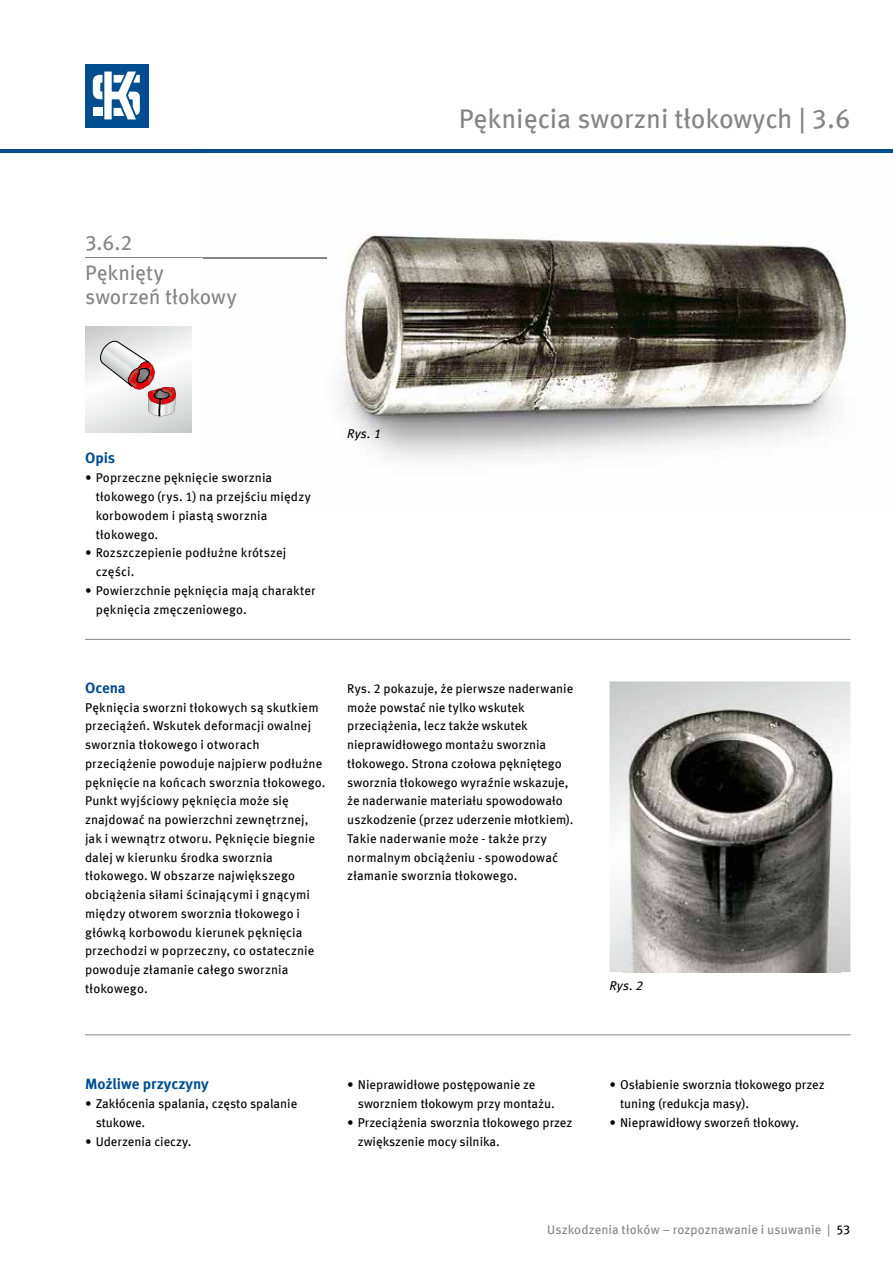
<style>
.page{position:relative;width:893px;height:1263px;background:#fff}
.page>*{position:absolute;margin:0;border:0;box-sizing:border-box;transform-origin:0 0}
.t1{font:27px "Meta OFC";color:#868585}
.t2{font:21px/30px "Meta OFC";letter-spacing:-.005em;color:#868585}
.t3{font:700 15px "Meta OFC";color:#004e90}
.t4{font:12.75px/18.8px "Meta OFC";letter-spacing:.005em;color:#000}
.t5{font:12.75px "Meta OFC";letter-spacing:.005em;color:#868585}
.t6{font:italic 12.75px "Meta OFC";letter-spacing:.025em;color:#000}
.s1{color:#000}
</style>
<div class="page">
<hr style="left:85px;top:257px;width:241px;height:1px;background:#868585">
<hr style="left:85px;top:639px;width:765px;height:1px;background:#868585">
<hr style="left:85px;top:1034px;width:765px;height:1px;background:#868585">
<svg style="left:85px;top:326px;width:106px;height:106px"></svg>
<svg style="left:99px;top:340px;width:78px;height:77px"></svg>
<img style="left:203px;top:152px;width:690px;height:307px">
<img style="left:203px;top:257px;width:123px;height:1px">
<svg style="left:609px;top:681px;width:241px;height:291px"></svg>
<img style="left:622px;top:702px;width:218px;height:270px">
<hr style="left:0;top:149px;width:893px;height:3px;background:#004e90">
<div style="left:85px;top:64px;width:64px;height:64px;background:#004e90"></div>
<svg style="left:93px;top:72px;width:47px;height:47px"></svg>
<h2 class="t2" style="left:85px;top:228px;width:80px">3.6.2<br>Pęknięty</h2>
<h2 class="t2" style="left:85px;top:282px;width:153px">sworzeń tłokowy</h2>
<h1 class="t1" style="left:459px;top:101px;width:393px">Pęknięcia sworzni tłokowych | 3.6</h1>
<p class="t3" style="left:85px;top:449px;width:32px">Opis</p>
<p class="t4" style="left:96px;top:468px;width:217px;text-indent:-11px">• Poprzeczne pęknięcie sworznia tłokowego (rys. 1) na przejściu między korbowodem i piastą sworznia tłokowego.</p>
<p class="t4" style="left:96px;top:543px;width:192px;text-indent:-11px">• Rozszczepienie podłużne krótszej części.</p>
<p class="t4" style="left:96px;top:581px;width:221px;text-indent:-11px">• Powierzchnie pęknięcia mają charakter pęknięcia zmęczeniowego.</p>
<p class="t6" style="left:347px;top:425px;width:35px">Rys. 1</p>
<p class="t3" style="left:85px;top:678px;width:42px">Ocena</p>
<p class="t4" style="left:85px;top:698px;width:242px">Pęknięcia sworzni tłokowych są skutkiem przeciążeń. Wskutek deformacji owalnej sworznia tłokowego i otworach przeciążenie powoduje najpierw podłużne pęknięcie na końcach sworznia tłokowego.<br>Punkt wyjściowy pęknięcia może się znajdować na powierzchni zewnętrznej, jak i wewnątrz otworu. Pęknięcie biegnie dalej w kierunku środka sworznia tłokowego. W obszarze największego obciążenia siłami ścinającymi i gnącymi między otworem sworznia tłokowego i główką korbowodu kierunek pęknięcia przechodzi w poprzeczny, co ostatecznie powoduje złamanie całego sworznia tłokowego.</p>
<p class="t4" style="left:347px;top:679px;width:228px">Rys. 2 pokazuje, że pierwsze naderwanie może powstać nie tylko wskutek przeciążenia, lecz także wskutek nieprawidłowego montażu sworznia tłokowego. Strona czołowa pękniętego sworznia tłokowego wyraźnie wskazuje, że naderwanie materiału spowodowało uszkodzenie (przez uderzenie młotkiem).<br>Takie naderwanie może - także przy normalnym obciążeniu - spowodować złamanie sworznia tłokowego.</p>
<p class="t6" style="left:609px;top:978px;width:35px">Rys. 2</p>
<p class="t3" style="left:85px;top:1074px;width:125px">Możliwe przyczyny</p>
<p class="t4" style="left:96px;top:1094px;width:203px;text-indent:-11px">• Zakłócenia spalania, często spalanie stukowe.</p>
<p class="t4" style="left:85px;top:1132px;width:108px">• Uderzenia cieczy.</p>
<p class="t4" style="left:358px;top:1075px;width:198px;text-indent:-11px">• Nieprawidłowe postępowanie ze sworzniem tłokowym przy montażu.</p>
<p class="t4" style="left:358px;top:1113px;width:216px;text-indent:-11px">• Przeciążenia sworznia tłokowego przez zwiększenie mocy silnika.</p>
<p class="t4" style="left:620px;top:1075px;width:206px;text-indent:-11px">• Osłabienie sworznia tłokowego przez tuning (redukcja masy).</p>
<p class="t4" style="left:609px;top:1113px;width:191px">• Nieprawidłowy sworzeń tłokowy.</p>
<p class="t5" style="left:547px;top:1222px;width:305px">Uszkodzenia tłoków – rozpoznawanie i usuwanie | <span class="s1">53</span></p>
</div>
